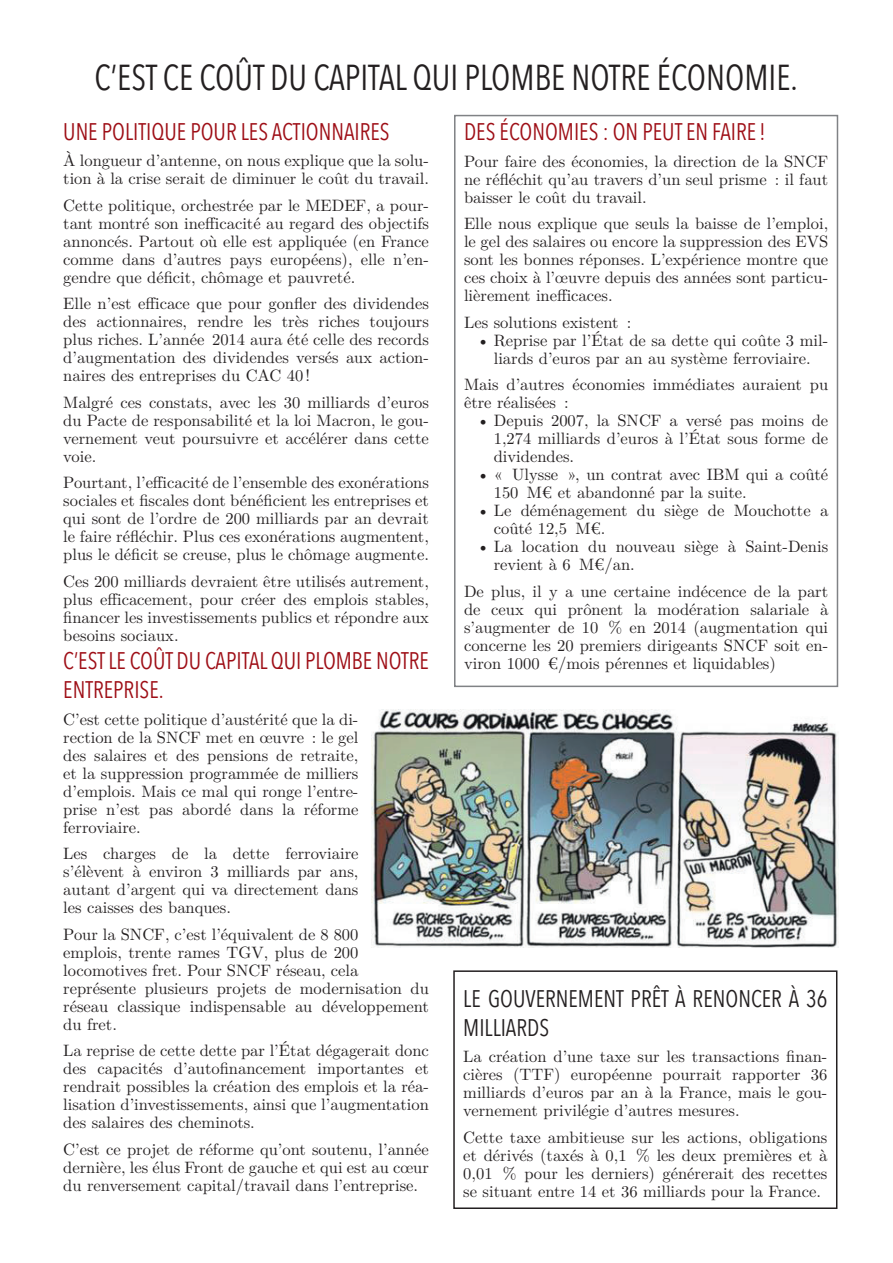
<style>
.page{position:relative;width:893px;height:1263px;background:#fff}
.page>*{position:absolute;margin:0;border:0;box-sizing:border-box;transform-origin:0 0}
.t1{font:36px "Avenir Next Condensed";color:#231f20;scale:.94 1}
.t2{font:24px/28.8px "Avenir Next Condensed";color:#9e0e16;scale:.94 1}
.t3{font:24px/28.8px "Avenir Next Condensed";color:#231f20;scale:.94 1}
.t4{font:16.5px/18px "LM Roman 10";color:#231f20;text-align:justify}
</style>
<div class="page">
<div style="left:454px;top:115px;width:384px;height:572px;border:2px solid #808285"></div>
<div style="left:453px;top:970px;width:384px;height:239px;border:2px solid #231f20"></div>
<img style="left:371px;top:709px;width:468px;height:239px">
<h1 class="t1" style="left:95px;top:47px;width:750px">C’EST CE COÛT DU CAPITAL QUI PLOMBE NOTRE ÉCONOMIE.</h1>
<h2 class="t2" style="left:63px;top:116px;width:347px">UNE POLITIQUE POUR LES ACTIONNAIRES</h2>
<p class="t4" style="left:63px;top:150px;width:367px">À longueur d’antenne, on nous explique que la solu&shy;tion à la crise serait de diminuer le coût du travail.</p>
<p class="t4" style="left:63px;top:195px;width:367px">Cette politique, orchestrée par le MEDEF, a pour&shy;tant montré son inefficacité au regard des objectifs annoncés. Partout où elle est appliquée (en France comme dans d’autres pays européens), elle n’en&shy;gendre que déficit, chômage et pauvreté.</p>
<p class="t4" style="left:63px;top:293px;width:367px">Elle n’est efficace que pour gonfler des dividendes des actionnaires, rendre les très riches toujours plus riches. L’année 2014 aura été celle des records d’augmentation des dividendes versés aux action&shy;naires des entreprises du CAC 40 !</p>
<p class="t4" style="left:63px;top:392px;width:367px">Malgré ces constats, avec les 30 milliards d’euros du Pacte de responsabilité et la loi Macron, le gou&shy;vernement veut poursuivre et accélérer dans cette voie.</p>
<p class="t4" style="left:63px;top:472px;width:367px">Pourtant, l’efficacité de l’ensemble des exonérations sociales et fiscales dont bénéficient les entreprises et qui sont de l’ordre de 200 milliards par an devrait le faire réfléchir. Plus ces exonérations augmentent, plus le déficit se creuse, plus le chômage augmente.</p>
<p class="t4" style="left:63px;top:571px;width:367px">Ces 200 milliards devraient être utilisés autrement, plus efficacement, pour créer des emplois stables, financer les investissements publics et répondre aux besoins sociaux.</p>
<h2 class="t2" style="left:63px;top:645px;width:391px">C’EST LE COÛT DU CAPITAL QUI PLOMBE NOTRE<br>ENTREPRISE.</h2>
<p class="t4" style="left:63px;top:709px;width:297px">C’est cette politique d’austérité que la di&shy;rection de la SNCF met en œuvre : le gel des salaires et des pensions de retraite, et la suppression programmée de milliers d’emplois. Mais ce mal qui ronge l’entre&shy;prise n’est pas abordé dans la réforme ferroviaire.</p>
<p class="t4" style="left:63px;top:843px;width:297px">Les charges de la dette ferroviaire s’élèvent à environ 3 milliards par ans, autant d’argent qui va directement dans les caisses des banques.</p>
<p class="t4" style="left:63px;top:924px;width:367px;text-align:left">Pour la SNCF, c’est l’équivalent de 8 800<br>emplois, trente rames TGV, plus de 200 locomotives fret. Pour SNCF réseau, cela représente plusieurs projets de modernisation du réseau classique indispensable au développement du fret.</p>
<p class="t4" style="left:63px;top:1040px;width:367px">La reprise de cette dette par l’état dégagerait donc des capacités d’autofinancement importantes et rendrait possibles la création des emplois et la réa&shy;lisation d’investissements, ainsi que l’augmentation des salaires des cheminots.</p>
<p class="t4" style="left:63px;top:1139px;width:367px">C’est ce projet de réforme qu’ont soutenu, l’année dernière, les élus Front de gauche et qui est au cœur du renversement capital/travail dans l’entreprise.</p>
<h2 class="t2" style="left:464px;top:116px;width:322px">DES ÉCONOMIES : ON PEUT EN FAIRE !</h2>
<p class="t4" style="left:464px;top:151px;width:366px">Pour faire des économies, la direction de la SNCF ne réfléchit qu’au travers d’un seul prisme : il faut baisser le coût du travail.</p>
<p class="t4" style="left:464px;top:213px;width:366px">Elle nous explique que seuls la baisse de l’emploi, le gel des salaires ou encore la suppression des EVS sont les bonnes réponses. L’expérience montre que ces choix à l’œuvre depuis des années sont particu&shy;lièrement inefficaces.</p>
<p class="t4" style="left:464px;top:312px;width:169px">Les solutions existent :</p>
<p class="t4" style="left:477px;top:330px;width:353px;text-align:center">• Reprise par l’État de sa dette qui coûte 3 mil&shy;liards d’euros par an au système ferroviaire.</p>
<p class="t4" style="left:464px;top:374px;width:366px">Mais d’autres économies immédiates auraient pu être réalisées :</p>
<p class="t4" style="left:494px;top:410px;width:336px;text-indent:-17px">• Depuis 2007, la SNCF a versé pas moins de 1,274 milliards d’euros à l’État sous forme de dividendes.</p>
<p class="t4" style="left:494px;top:464px;width:336px;text-indent:-17px">• « Ulysse », un contrat avec IBM qui a coûté<br>150 M€ et abandonné par la suite.</p>
<p class="t4" style="left:494px;top:500px;width:336px;text-indent:-17px">• Le déménagement du siège de Mouchotte a coûté 12,5 M€.</p>
<p class="t4" style="left:494px;top:536px;width:336px;text-indent:-17px">• La location du nouveau siège à Saint-Denis revient à 6 M€/an.</p>
<p class="t4" style="left:464px;top:581px;width:366px">De plus, il y a une certaine indécence de la part de ceux qui prônent la modération salariale à s’augmenter de 10 % en 2014 (augmentation qui concerne les 20 premiers dirigeants SNCF soit en&shy;viron 1000 €/mois pérennes et liquidables)</p>
<h2 class="t3" style="left:463px;top:983px;width:389px">LE GOUVERNEM ENT PRÊT À RENONCER À 36<br>M ILLIARDS</h2>
<p class="t4" style="left:463px;top:1046px;width:366px">La création d’une taxe sur les transactions finan&shy;cières (TTF) européenne pourrait rapporter 36 milliards d’euros par an à la France, mais le gou&shy;vernement privilégie d’autres mesures.</p>
<p class="t4" style="left:463px;top:1127px;width:366px">Cette taxe ambitieuse sur les actions, obligations et dérivés (taxés à 0,1 % les deux premières et à 0,01 % pour les derniers) générerait des recettes se situant entre 14 et 36 milliards pour la France.</p>
</div>
